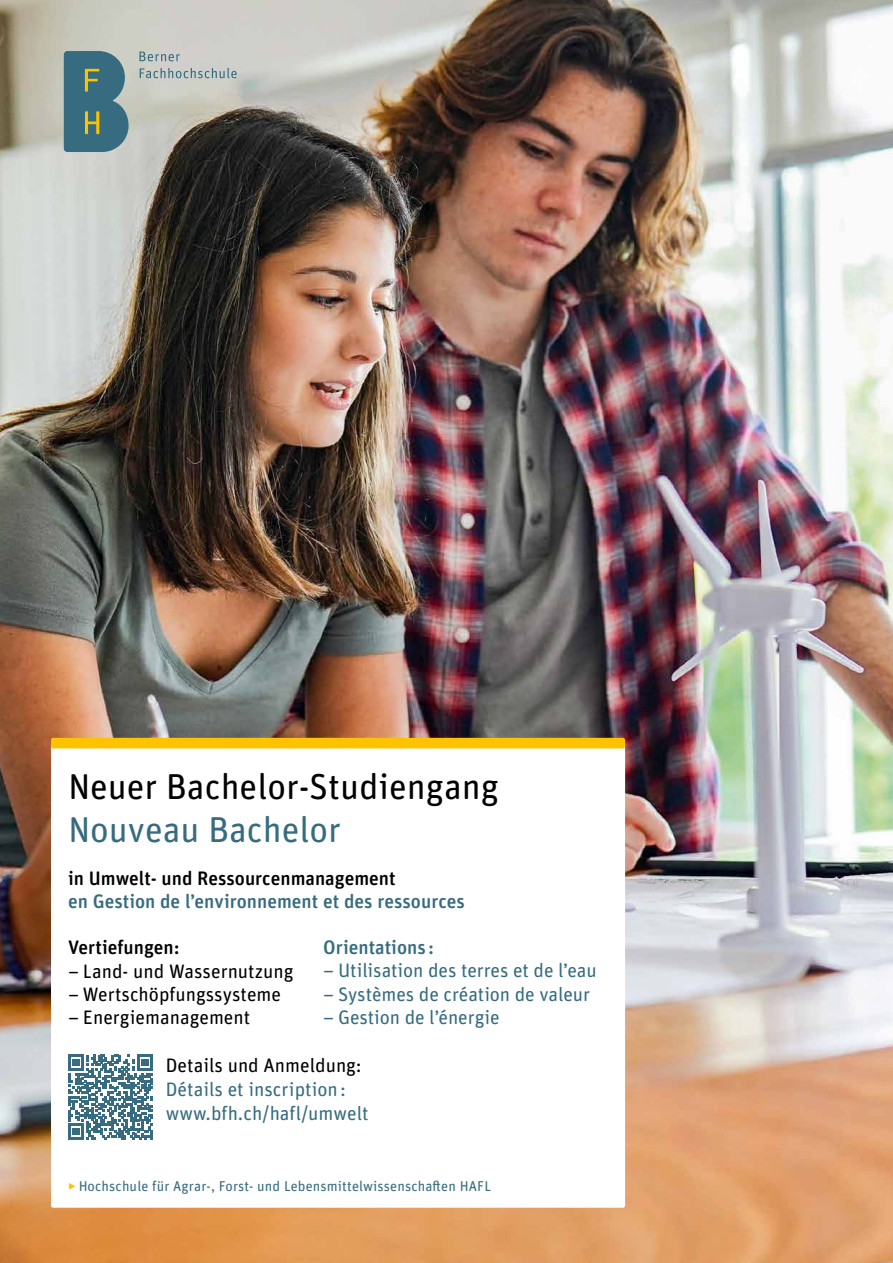
<style>
.page{position:relative;width:893px;height:1263px;background:#fff}
.page>*{position:absolute;margin:0;border:0;box-sizing:border-box;transform-origin:0 0}
.t1{font:36px "Unit Rounded Pro";color:#000}
.t2{font:36px "Unit Rounded Pro";color:#376c80}
.t3{font:19.5px/24px "Unit Rounded Pro";letter-spacing:-.005em;color:#376c80}
.t4{font:19.5px "Unit Rounded Pro";color:#000}
.t5{font:500 19.5px "Unit Rounded Pro";color:#376c80}
.t6{font:500 19.5px "Unit Rounded Pro";color:#000}
.t7{font:14.25px "Unit Rounded Pro";letter-spacing:.01em;color:#376c80}
.s1{color:#fdc300}
</style>
<div class="page">
<img style="left:0;top:0;width:893px;height:1263px">
<div style="left:51px;top:743px;width:574px;height:465px;background:#fff;border-radius:2px"></div>
<div style="left:51px;top:738px;width:574px;height:10px;background:#fdc300;border-radius:2px"></div>
<svg style="left:68px;top:1054px;width:85px;height:86px"></svg>
<svg style="left:64px;top:51px;width:65px;height:101px;background:#4f7a81"></svg>
<svg style="left:139px;top:52px;width:41px;height:9px"></svg>
<svg style="left:140px;top:68px;width:97px;height:10px"></svg>
<h1 class="t1" style="left:68px;top:762px;width:432px">Neuer Bachelor-Studiengang</h1>
<h1 class="t2" style="left:68px;top:805px;width:274px">Nouveau Bachelor</h1>
<p class="t6" style="left:68px;top:864px;width:329px">in Umwelt- und Ressourcenmanagement</p>
<p class="t5" style="left:68px;top:887px;width:398px">en Gestion de l’environnement et des ressources</p>
<p class="t6" style="left:68px;top:934px;width:113px">Vertiefungen:</p>
<p class="t4" style="left:68px;top:957px;width:227px">– Land- und Wassernutzung</p>
<p class="t4" style="left:68px;top:980px;width:215px">– Wertschöpfungssysteme</p>
<p class="t4" style="left:68px;top:1004px;width:184px">– Energiemanagement</p>
<p class="t4" style="left:166px;top:1051px;width:197px">Details und Anmeldung:</p>
<p class="t3" style="left:166px;top:1076px;width:204px">Détails et inscription: www.bfh.ch/hafl/umwelt</p>
<p class="t5" style="left:323px;top:934px;width:113px">Orientations :</p>
<p class="t3" style="left:323px;top:958px;width:275px">– Utilisation des terres et de l’eau</p>
<p class="t3" style="left:323px;top:981px;width:268px">– Systèmes de création de valeur</p>
<p class="t3" style="left:323px;top:1004px;width:178px">– Gestion de l’énergie</p>
<p class="t7" style="left:68px;top:1176px;width:424px"><span class="s1">‣</span> Hochschule für Agrar-, Forst- und Lebensmittelwissenschaften HAFL</p>
</div>
